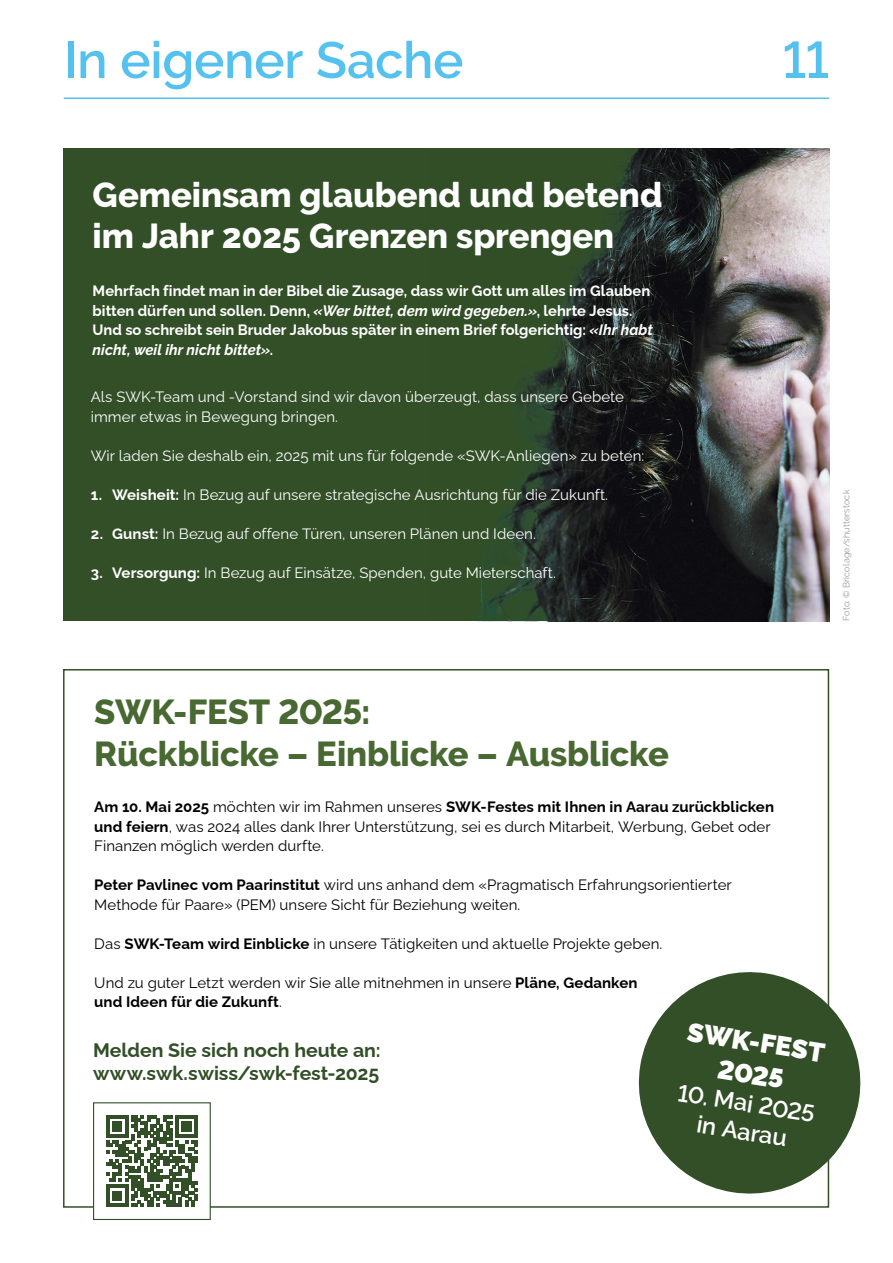
<style>
.page{position:relative;width:893px;height:1263px;background:#fff}
.page>*{position:absolute;margin:0;border:0;box-sizing:border-box;transform-origin:0 0}
.toptitel{font:600 51px "Raleway";letter-spacing:-.005em;color:#55c1ef}
.Pagina{font:600 51px "Raleway";color:#55c1ef}
.HEADLINE_ARTIKEL{font:800 34.5px/41.4px "Raleway";letter-spacing:-.005em;color:#fff}
.HEADLINE_ARTIKEL-2{font:800 34.5px/41.4px "Raleway";letter-spacing:-.005em;color:#486932}
.toptitel-2{font:900 27px/32.4px "Raleway";color:#fff;text-align:center}
.toptitel-3{font:600 23.7px/28.3px "Raleway";color:#fff;text-align:center}
.ZÜ_Raleway_black{font:700 19.5px/23.4px "Raleway";color:#324f27}
.fliesstext__10_13{font:15px/19.5px "Raleway";letter-spacing:.005em;color:#000}
.fliesstext__10_13-2{font:15px/19.5px "Raleway";letter-spacing:.005em;color:#fff}
.Intro_FT{font:700 15px/19.5px "Raleway";color:#fff}
.fotocredits_Fußnoten{font:300 9px "Raleway";letter-spacing:.02em;color:#7f7c7a}
.s1{font-style:italic}
.s2{font-weight:700}
</style>
<div class="page">
<div style="left:64px;top:148px;width:765px;height:473px;background:#324f27"></div>
<img style="left:479px;top:149px;width:350px;height:472px">
<hr style="left:64px;top:98px;width:765px;height:1px;background:#55c1ef">
<svg style="left:638px;top:964px;width:223px;height:238px;fill:#324f27"></svg>
<svg style="left:106px;top:1115px;width:92px;height:92px"></svg>
<div style="left:93px;top:1102px;width:118px;height:118px;border:1px solid #324f27"></div>
<p class="toptitel" style="left:64px;top:31px;width:401px">In eigener Sache</p>
<p class="Pagina" style="left:783px;top:31px;width:48px">11</p>
<p class="HEADLINE_ARTIKEL" style="left:93px;top:174px;width:571px">Gemeinsam glaubend und betend im Jahr 2025 Grenzen sprengen</p>
<p class="Intro_FT" style="left:93px;top:279px;width:562px">Mehrfach findet man in der Bibel die Zusage, dass wir Gott um alles im Glauben bitten dürfen und sollen. Denn, <span class="s1">«Wer bittet, dem wird gegeben.»</span>, lehrte Jesus.<br>Und so schreibt sein Bruder Jakobus später in einem Brief folgerichtig: <span class="s1">«Ihr habt nicht, weil ihr nicht bittet»</span>.</p>
<p class="fliesstext__10_13-2" style="left:91px;top:386px;width:535px">Als SWK-Team und -Vorstand sind wir davon überzeugt, dass unsere Gebete immer etwas in Bewegung bringen.</p>
<p class="fliesstext__10_13-2" style="left:91px;top:444px;width:555px">Wir laden Sie deshalb ein, 2025 mit uns für folgende «SWK-Anliegen» zu beten:</p>
<p class="fliesstext__10_13-2" style="left:91px;top:483px;width:519px"><span class="s2">1. Weisheit:</span> In Bezug auf unsere strategische Ausrichtung für die Zukunft.</p>
<p class="fliesstext__10_13-2" style="left:91px;top:522px;width:447px"><span class="s2">2. Gunst:</span> In Bezug auf offene Türen, unseren Plänen und Ideen.</p>
<p class="fliesstext__10_13-2" style="left:91px;top:561px;width:467px"><span class="s2">3. Versorgung:</span> In Bezug auf Einsätze, Spenden, gute Mieterschaft.</p>
<p class="fotocredits_Fußnoten" style="left:841px;top:621px;width:133px;rotate:-90deg">Foto: © Bricolage/shutterstock</p>
<p class="HEADLINE_ARTIKEL-2" style="left:94px;top:692px;width:576px">SWK-FEST 2025:<br>Rückblicke – Einblicke – Ausblicke</p>
<p class="fliesstext__10_13" style="left:94px;top:795px;width:681px"><span class="s2">Am 10. Mai 2025</span> möchten wir im Rahmen unseres <span class="s2">SWK-Festes mit Ihnen in Aarau zurückblicken und feiern</span>, was 2024 alles dank Ihrer Unterstützung, sei es durch Mitarbeit, Werbung, Gebet oder<br>Finanzen möglich werden durfte.</p>
<p class="fliesstext__10_13" style="left:94px;top:873px;width:639px"><span class="s2">Peter Pavlinec vom Paarinstitut</span> wird uns anhand dem «Pragmatisch Erfahrungsorientierter<br>Methode für Paare» (PEM) unsere Sicht für Beziehung weiten.</p>
<p class="fliesstext__10_13" style="left:94px;top:932px;width:570px">Das <span class="s2">SWK-Team wird Einblicke</span> in unsere Tätigkeiten und aktuelle Projekte geben.</p>
<p class="fliesstext__10_13" style="left:94px;top:971px;width:545px">Und zu guter Letzt werden wir Sie alle mitnehmen in unsere <span class="s2">Pläne, Gedanken und Ideen für die Zukunft</span>.</p>
<p class="toptitel-2" style="left:691px;top:1012px;width:140px;rotate:9deg">SWK-FEST<br>2025</p>
<p class="ZÜ_Raleway_black" style="left:93px;top:1036px;width:289px">Melden Sie sich noch heute an: www.swk.swiss/swk-fest-2025</p>
<p class="toptitel-3" style="left:680px;top:1078px;width:140px;rotate:9deg">10. Mai 2025 in Aarau</p>
</div>
